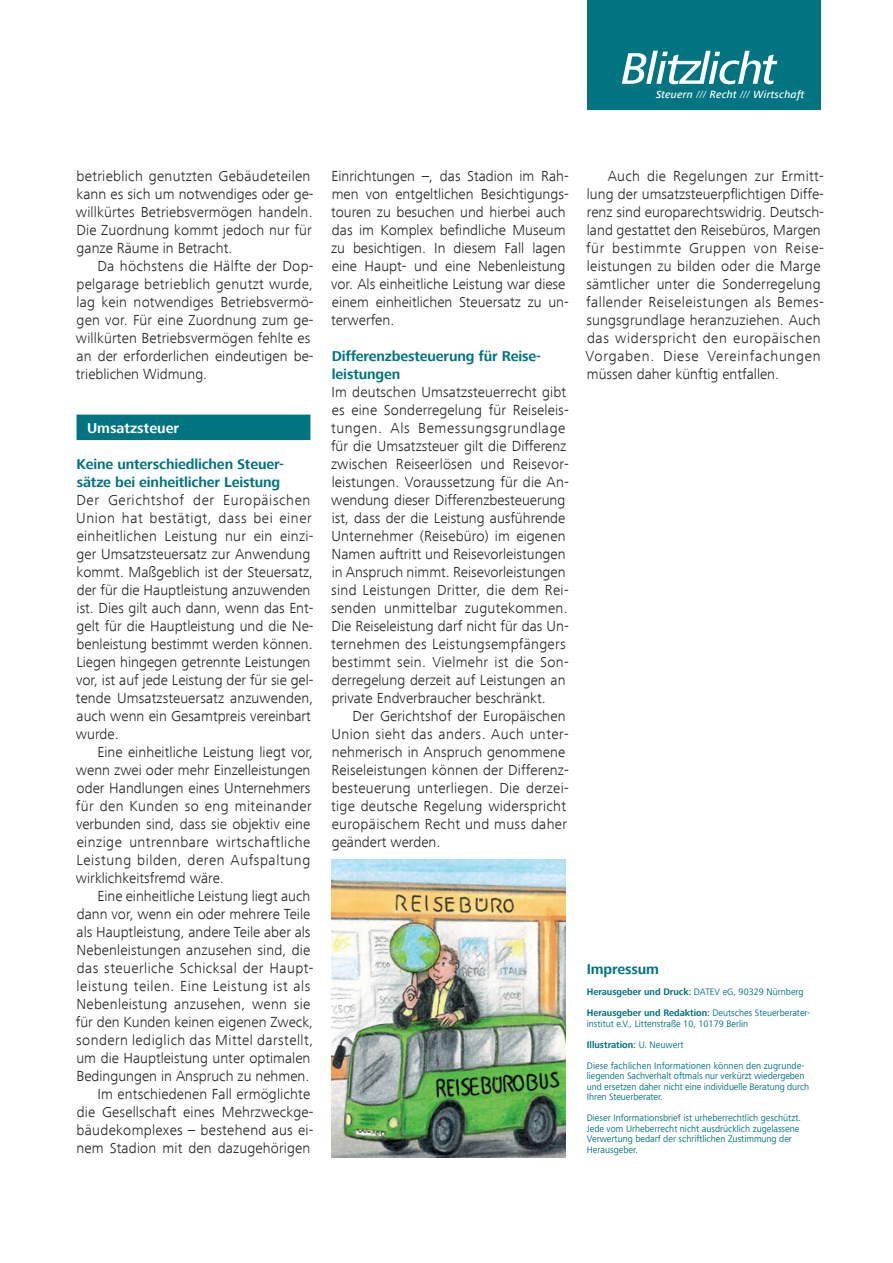
<style>
.page{position:relative;width:893px;height:1263px;background:#fff}
.page>*{position:absolute;margin:0;border:0;box-sizing:border-box;transform-origin:0 0}
.t1{font:300 15px/18px "Frutiger Next Com";letter-spacing:.01em;color:#231f20}
.t2{font:700 14.7px/18px "Frutiger Next Com";letter-spacing:-.01em;color:#007480}
.t3{font:700 14.7px "Frutiger Next Com";color:#fff}
.t4{font:italic 500 10.8px "Frutiger Next Com";letter-spacing:.02em;color:#fff}
.t5{font:9.75px/10.5px "Frutiger Next Com";color:#007480;scale:.96 1}
.t6{font:700 9.75px/21px "Frutiger Next Com";color:#007480;scale:.96 1}
.s1{font-weight:400}
.s2{font-weight:700}
</style>
<div class="page">
<div style="left:587px;top:0;width:234px;height:110px;background:#007480"></div>
<svg style="left:622px;top:51px;width:155px;height:33px"></svg>
<div style="left:77px;top:415px;width:233px;height:25px;background:#007480"></div>
<img style="left:332px;top:859px;width:234px;height:299px">
<p class="t4" style="left:656px;top:88px;width:150px">Steuern <span class="s1">///</span> Recht <span class="s1">///</span> Wirtschaft</p>
<p class="t1" style="left:76px;top:167px;width:239px">betrieblich genutzten Gebäudeteilen kann es sich um notwendiges oder ge&shy;willkürtes Betriebsvermögen handeln.<br>Die Zuordnung kommt jedoch nur für ganze Räume in Betracht.</p>
<p class="t1" style="left:76px;top:257px;width:239px;text-indent:21px">Da höchstens die Hälfte der Dop&shy;pelgarage betrieblich genutzt wurde, lag kein notwendiges Betriebsvermö&shy;gen vor. Für eine Zuordnung zum ge&shy;willkürten Betriebsvermögen fehlte es an der erforderlichen eindeutigen be&shy;trieblichen Widmung.</p>
<p class="t3" style="left:87px;top:419px;width:94px">Umsatzsteuer</p>
<p class="t2" style="left:77px;top:455px;width:209px">Keine unterschiedlichen Steuer&shy;sätze bei einheitlicher Leistung</p>
<p class="t1" style="left:76px;top:491px;width:239px">Der Gerichtshof der Europäischen Union hat bestätigt, dass bei einer einheitlichen Leistung nur ein einzi&shy;ger Umsatzsteuersatz zur Anwendung kommt. Maßgeblich ist der Steuersatz, der für die Hauptleistung anzuwenden ist. Dies gilt auch dann, wenn das Ent&shy;gelt für die Hauptleistung und die Ne&shy;benleistung bestimmt werden können.<br>Liegen hingegen getrennte Leistungen vor, ist auf jede Leistung der für sie gel&shy;tende Umsatzsteuersatz anzuwenden, auch wenn ein Gesamtpreis vereinbart wurde.</p>
<p class="t1" style="left:76px;top:743px;width:239px;text-indent:22px">Eine einheitliche Leistung liegt vor, wenn zwei oder mehr Einzelleistungen oder Handlungen eines Unternehmers für den Kunden so eng miteinander verbunden sind, dass sie objektiv eine einzige untrennbare wirtschaftliche Leistung bilden, deren Aufspaltung wirklichkeitsfremd wäre.</p>
<p class="t1" style="left:76px;top:887px;width:239px;text-align:right">Eine einheitliche Leistung liegt auch dann vor, wenn ein oder mehrere Teile als Hauptleistung, andere Teile aber als Nebenleistungen anzusehen sind, die das steuerliche Schicksal der Haupt&shy;leistung teilen. Eine Leistung ist als Nebenleistung anzusehen, wenn sie für den Kunden keinen eigenen Zweck, sondern lediglich das Mittel darstellt, um die Hauptleistung unter optimalen Bedingungen in Anspruch zu nehmen.<br>Im entschiedenen Fall ermöglichte<br>die Gesellschaft eines Mehrzweckge&shy;bäudekomplexes – bestehend aus ei&shy;nem Stadion mit den dazugehörigen</p>
<p class="t1" style="left:331px;top:167px;width:239px">Einrichtungen –, das Stadion im Rah&shy;men von entgeltlichen Besichtigungs&shy;touren zu besuchen und hierbei auch das im Komplex befindliche Museum zu besichtigen. In diesem Fall lagen eine Haupt- und eine Nebenleistung vor. Als einheitliche Leistung war diese einem einheitlichen Steuersatz zu un&shy;terwerfen.</p>
<p class="t2" style="left:332px;top:347px;width:211px">Differenzbesteuerung für Reise&shy;leistungen</p>
<p class="t1" style="left:331px;top:383px;width:239px">Im deutschen Umsatzsteuerrecht gibt es eine Sonderregelung für Reiseleis&shy;tungen. Als Bemessungsgrundlage für die Umsatzsteuer gilt die Differenz zwischen Reiseerlösen und Reisevor&shy;leistungen. Voraussetzung für die An&shy;wendung dieser Differenzbesteuerung ist, dass der die Leistung ausführende Unternehmer (Reisebüro) im eigenen Namen auftritt und Reisevorleistungen in Anspruch nimmt. Reisevorleistungen sind Leistungen Dritter, die dem Rei&shy;senden unmittelbar zugutekommen.<br>Die Reiseleistung darf nicht für das Un&shy;ternehmen des Leistungsempfängers bestimmt sein. Vielmehr ist die Son&shy;derregelung derzeit auf Leistungen an private Endverbraucher beschränkt.</p>
<p class="t1" style="left:331px;top:707px;width:239px;text-indent:21px">Der Gerichtshof der Europäischen Union sieht das anders. Auch unter&shy;nehmerisch in Anspruch genommene Reiseleistungen können der Differenz&shy;besteuerung unterliegen. Die derzei&shy;tige deutsche Regelung widerspricht europäischem Recht und muss daher geändert werden.</p>
<p class="t1" style="left:586px;top:167px;width:240px;text-indent:22px">Auch die Regelungen zur Ermitt&shy;lung der umsatzsteuerpflichtigen Diffe&shy;renz sind europarechtswidrig. Deutsch&shy;land gestattet den Reisebüros, Margen für bestimmte Gruppen von Reise&shy;leistungen zu bilden oder die Marge sämtlicher unter die Sonderregelung fallender Reiseleistungen als Bemes&shy;sungsgrundlage heranzuziehen. Auch das widerspricht den europäischen Vorgaben. Diese Vereinfachungen müssen daher künftig entfallen.</p>
<p class="t2" style="left:587px;top:960px;width:74px">Impressum</p>
<p class="t6" style="left:587px;top:981px;width:235px">Herausgeber und Druck: <span class="s1">DATEV eG, 90329 Nürnberg<br></span>Herausgeber und Redaktion: <span class="s1">Deutsches Steuerberater-</span></p>
<p class="t5" style="left:587px;top:1013px;width:227px;line-height:21px">institut e.V., Littenstraße 10, 10179 Berlin<br><span class="s2">Illustration:</span> U. Neuwert<br>Diese fachlichen Informationen können den zugrunde-</p>
<p class="t5" style="left:587px;top:1070px;width:233px">liegenden Sachverhalt oftmals nur verkürzt wiedergeben und ersetzen daher nicht eine individuelle Beratung durch<br>Ihren Steuerberater.</p>
<p class="t5" style="left:587px;top:1112px;width:225px">Dieser Informationsbrief ist urheberrechtlich geschützt.<br>Jede vom Urheberrecht nicht ausdrücklich zugelassene Verwertung bedarf der schriftlichen Zustimmung der Herausgeber.</p>
</div>
